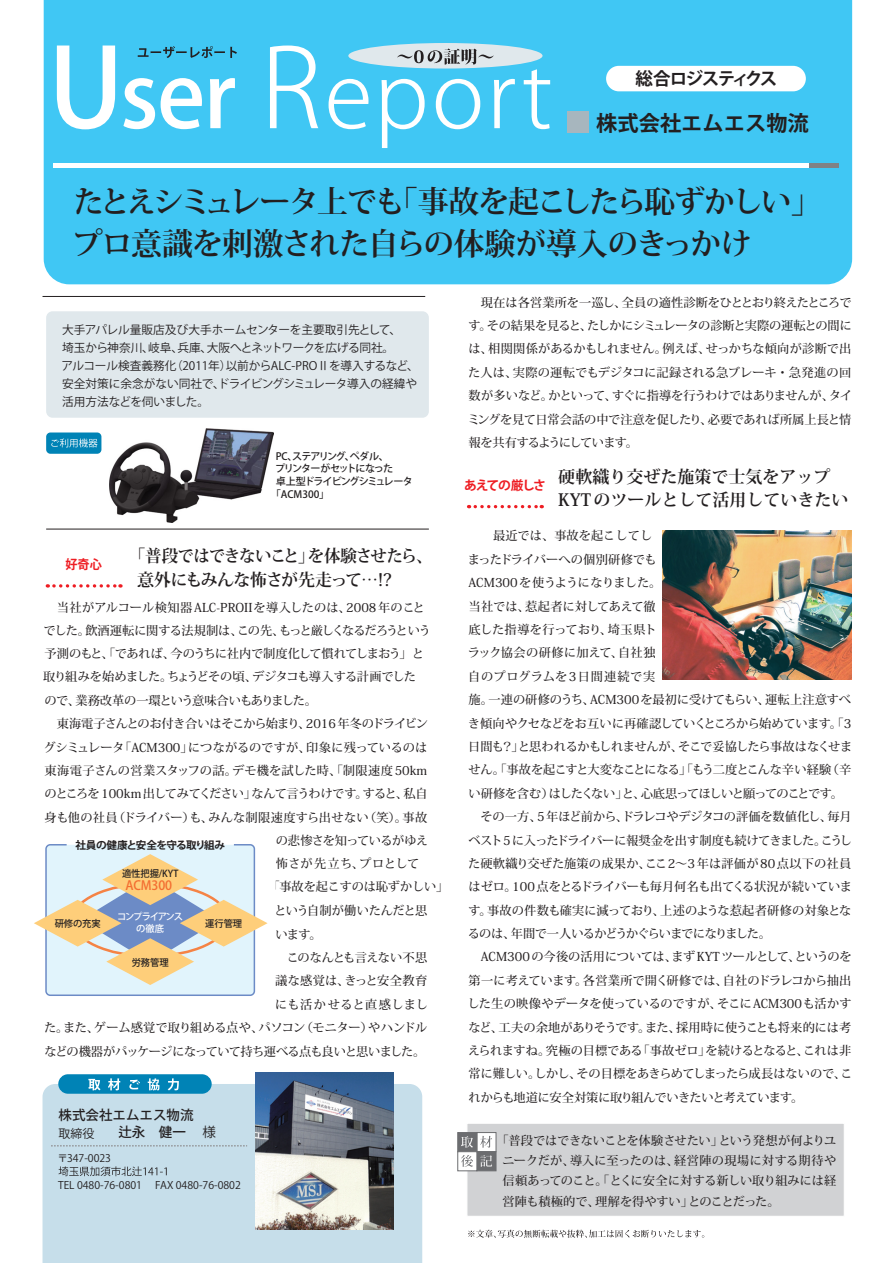
<style>
.page{position:relative;width:893px;height:1263px;background:#fff}
.page>*{position:absolute;margin:0;border:0;box-sizing:border-box;transform-origin:0 0}
.t1{font:700 30.9px/41.4px "Koz Min Pro";letter-spacing:-.06em;color:#231f20}
.t2{font:700 21.3px "Koz Go Pro";color:#231f20}
.t3{font:700 17.55px "Koz Go Pro";letter-spacing:-.095em;color:#231f20}
.t4{font:700 16.95px/23.4px "Koz Min Pro";letter-spacing:-.06em;color:#231f20}
.t5{font:700 16.95px/23.4px "Koz Min Pro";color:#231f20}
.t6{font:500 13.5px "Koz Go Pro";color:#231f20}
.t7{font:700 12.75px "Koz Go Pro";letter-spacing:-.11em;color:#ee1d23}
.t8{font:500 12.75px "Koz Go Pro";letter-spacing:-.01em;color:#f36e31}
.t9{font:700 12.75px "Koz Go Pro";letter-spacing:-.09em;color:#ee1d23;scale:.95 1}
.t10{font:500 12.15px/23.4px "Koz Min Pro";letter-spacing:-.02em;color:#231f20}
.t11{font:500 12.15px "Koz Min Pro";letter-spacing:-.06em;color:#231f20}
.t12{font:500 12.15px "Koz Min Pro";letter-spacing:-.05em;color:#231f20}
.t13{font:500 12.15px "Koz Min Pro";letter-spacing:.005em;color:#231f20}
.t14{font:500 12.15px "Koz Min Pro";letter-spacing:.02em;color:#231f20}
.t15{font:500 12.15px/23.4px "Koz Min Pro";letter-spacing:-.045em;color:#231f20}
.t16{font:500 12.15px "Koz Min Pro";letter-spacing:.03em;color:#231f20}
.t17{font:12px "Koz Go Pro";color:#231f20}
.t18{font:11.7px/18px "Koz Go Pro";color:#231f20}
.t19{font:700 10.65px "Koz Go Pro";letter-spacing:-.05em;color:#231f20}
.t20{font:10.5px "Koz Go Pro";color:#231f20}
.t21{font:500 10.05px "Koz Go Pro";letter-spacing:-.1em;color:#231f20}
.t22{font:500 9.6px "Koz Go Pro";letter-spacing:-.005em;color:#231f20}
.t23{font:500 9.6px/11.7px "Koz Go Pro";letter-spacing:-.13em;color:#fff;text-align:center}
.s1{font-weight:400}
</style>
<div class="page">
<div style="left:44px;top:0;width:808px;height:284px;background:#40c7f4"></div>
<div style="left:46px;top:311px;width:383px;height:107px;background:#e0e8ec;border-radius:6px"></div>
<div style="left:46px;top:432px;width:55px;height:22px;background:#0083b6;border-radius:4px"></div>
<svg style="left:51px;top:438px;width:47px;height:9px"></svg>
<hr style="left:46px;top:529px;width:383px;height:1px;background:#231f20">
<hr style="left:43px;top:296px;width:382px;height:1px;background:#231f20">
<svg style="left:57px;top:46px;width:58px;height:83px"></svg>
<svg style="left:123px;top:78px;width:32px;height:51px"></svg>
<svg style="left:161px;top:78px;width:41px;height:51px"></svg>
<svg style="left:210px;top:78px;width:25px;height:50px"></svg>
<svg style="left:270px;top:46px;width:48px;height:82px"></svg>
<svg style="left:329px;top:79px;width:39px;height:50px"></svg>
<svg style="left:382px;top:79px;width:43px;height:69px"></svg>
<svg style="left:436px;top:79px;width:44px;height:50px"></svg>
<svg style="left:494px;top:79px;width:21px;height:49px"></svg>
<svg style="left:524px;top:69px;width:26px;height:60px"></svg>
<div style="left:348px;top:43px;width:195px;height:26px;background:#e0e8ec;border-radius:50%"></div>
<svg style="left:138px;top:46px;width:99px;height:12px"></svg>
<svg style="left:397px;top:48px;width:97px;height:17px"></svg>
<div style="left:567px;top:112px;width:22px;height:21px;background:#a7b6be"></div>
<hr style="left:54px;top:163px;width:785px;height:4px;background:#fff">
<hr style="left:809px;top:163px;width:30px;height:4px;background:#808285">
<div style="left:43px;top:1084px;width:379px;height:179px;background:#c6deea"></div>
<div style="left:58px;top:1074px;width:154px;height:20px;background:#0083b6;border-radius:10px"></div>
<svg style="left:88px;top:1079px;width:13px;height:11px"></svg>
<svg style="left:108px;top:1078px;width:12px;height:12px"></svg>
<svg style="left:129px;top:1079px;width:11px;height:10px"></svg>
<svg style="left:148px;top:1078px;width:11px;height:12px"></svg>
<svg style="left:168px;top:1078px;width:11px;height:12px"></svg>
<svg style="left:59px;top:1166px;width:108px;height:10px"></svg>
<svg style="left:51px;top:1145px;width:196px;height:1px"></svg>
<div style="left:606px;top:66px;width:200px;height:25px;background:#fff;border-radius:13px"></div>
<svg style="left:54px;top:584px;width:67px;height:4px"></svg>
<div style="left:466px;top:1123px;width:379px;height:94px;background:#d1d2d4;border:1px solid #fff"></div>
<div style="left:476px;top:1132px;width:20px;height:20px;background:#fff;border:1px solid #6c6d70"></div>
<svg style="left:480px;top:1136px;width:12px;height:12px"></svg>
<div style="left:457px;top:1132px;width:20px;height:20px;background:#6c6d70;border:1px solid #6c6d70"></div>
<svg style="left:461px;top:1136px;width:12px;height:12px"></svg>
<div style="left:476px;top:1151px;width:20px;height:20px;background:#6c6d70"></div>
<svg style="left:480px;top:1155px;width:12px;height:12px"></svg>
<div style="left:457px;top:1151px;width:20px;height:20px;background:#fff;border:1px solid #6c6d70"></div>
<svg style="left:461px;top:1155px;width:12px;height:12px"></svg>
<svg style="left:468px;top:1230px;width:236px;height:8px"></svg>
<svg style="left:469px;top:505px;width:73px;height:3px"></svg>
<svg style="left:34px;top:844px;width:234px;height:152px;background:#dbddd4"></svg>
<img style="left:109px;top:428px;width:164px;height:94px">
<img style="left:256px;top:1072px;width:137px;height:157px">
<img style="left:663px;top:531px;width:189px;height:149px">
<h3 class="t3" style="left:636px;top:68px;width:143px">総合ロジスティクス</h3>
<h2 class="t2" style="left:596px;top:109px;width:214px">株式会社エムエス物流</h2>
<h1 class="t1" style="left:72px;top:180px;width:751px">たとえシミュレータ上でも「事故を起こしたら恥ずかしい」プロ意識を刺激された自らの体験が導入のきっかけ</h1>
<p class="t18" style="left:62px;top:321px;width:359px">大手アパレル量販店及び大手ホームセンターを主要取引先として、<br>埼玉から神奈川、岐阜、兵庫、大阪へとネットワークを広げる同社。<br>アルコール検査義務化（2011年）以前からALC-PROⅡを導入するなど、安全対策に余念がない同社で、ドライビングシミュレータ導入の経緯や活用方法などを伺いました。</p>
<p class="t9" style="left:65px;top:556px;width:40px">好奇心</p>
<p class="t21" style="left:276px;top:449px;width:115px">PC、ステアリング、ペダル、</p>
<p class="t21" style="left:275px;top:462px;width:120px">プリンターがセットになった</p>
<p class="t21" style="left:276px;top:475px;width:139px">卓上型ドライビングシミュレータ</p>
<p class="t21" style="left:271px;top:488px;width:60px">「ACM300」</p>
<h3 class="t4" style="left:137px;top:543px;width:297px;text-indent:-8px">「普段ではできないこと」を体験させたら、意外にもみんな怖さが先走って…!?</h3>
<p class="t10" style="left:43px;top:596px;width:389px">　当社がアルコール検知器ALC-PROIIを導入したのは、2008年のことでした。飲酒運転に関する法規制は、この先、もっと厳しくなるだろうという予測のもと、「であれば、今のうちに社内で制度化して慣れてしまおう」と取り組みを始めました。ちょうどその頃、デジタコも導入する計画でしたので、業務改革の一環という意味合いもありました。</p>
<p class="t12" style="left:57px;top:715px;width:373px">東海電子さんとのお付き合いはそこから始まり、2016 年冬のドライビン</p>
<p class="t10" style="left:43px;top:735px;width:386px">グシミュレータ「ACM300」につながるのですが、印象に残っているのは</p>
<p class="t13" style="left:45px;top:762px;width:384px">東海電子さんの営業スタッフの話。デモ機を試した時、「制限速度50km</p>
<p class="t11" style="left:44px;top:785px;width:385px">のところを 100km 出してみてください」なんて言うわけです。すると、私自</p>
<p class="t14" style="left:45px;top:808px;width:384px">身も他の社員（ドライバー）も、みんな制限速度すら出せない（笑）。事故</p>
<p class="t15" style="left:276px;top:828px;width:154px">の悲惨さを知っているがゆえ</p>
<p class="t16" style="left:276px;top:855px;width:145px">怖さが先立ち、プロとして</p>
<p class="t10" style="left:268px;top:875px;width:182px">「事故を起こすのは恥ずかしい」</p>
<p class="t15" style="left:274px;top:899px;width:155px">という自制が働いたんだと思います。</p>
<p class="t10" style="left:44px;top:945px;width:385px;text-align:right">このなんとも言えない不思<br>議な感覚は、きっと安全教育<br>にも活かせると直感しまし<br>た。また、ゲーム感覚で取り組める点や、パソコン（モニター）やハンドルなどの機器がパッケージになっていて持ち運べる点も良いと思いました。</p>
<p class="t19" style="left:75px;top:838px;width:151px">社員の健康と安全を守る取り組み</p>
<p class="t22" style="left:122px;top:868px;width:58px">適性把握/KYT</p>
<p class="t8" style="left:125px;top:877px;width:48px">ACM300</p>
<p class="t23" style="left:117px;top:911px;width:67px">コンプライアンスの徹底</p>
<p class="t22" style="left:205px;top:917px;width:38px">運行管理</p>
<p class="t22" style="left:55px;top:917px;width:47px">研修の充実</p>
<p class="t22" style="left:132px;top:956px;width:38px">労務管理</p>
<p class="t6" style="left:59px;top:1106px;width:136px">株式会社エムエス物流</p>
<p class="t20" style="left:57px;top:1151px;width:55px">〒347-0023</p>
<p class="t20" style="left:58px;top:1178px;width:184px">TEL 0480-76-0801　 FAX 0480-76-0802</p>
<p class="t17" style="left:59px;top:1126px;width:37px">取締役</p>
<p class="t6" style="left:118px;top:1124px;width:99px">辻永　健一 <span class="s1">様</span></p>
<p class="t10" style="left:467px;top:290px;width:386px;text-align:justify;text-indent:13px">現在は各営業所を一巡し、全員の適性診断をひととおり終えたところです。その結果を見ると、たしかにシミュレータの診断と実際の運転との間には、相関関係があるかもしれません。例えば、せっかちな傾向が診断で出た人は、実際の運転でもデジタコに記録される急ブレーキ・急発進の回数が多いなど。かといって、すぐに指導を行うわけではありませんが、タイミングを見て日常会話の中で注意を促したり、必要であれば所属上長と情報を共有するようにしています。</p>
<p class="t7" style="left:464px;top:477px;width:83px">あえての厳しさ</p>
<h3 class="t5" style="left:558px;top:464px;width:292px">硬軟織り交ぜた施策で士気をアップ<br>KYTのツールとして活用していきたい</h3>
<p class="t10" style="left:468px;top:524px;width:386px">　　最近では、事故を起こしてし<br>まったドライバーへの個別研修でも<br>ACM300を使うようになりました。<br>当社では、惹起者に対してあえて徹<br>底した指導を行っており、埼玉県ト<br>ラック協会の研修に加えて、自社独<br>自のプログラムを3日間連続で実<br>施。一連の研修のうち、ACM300を最初に受けてもらい、運転上注意すべき傾向やクセなどをお互いに再確認していくところから始めています。「3日間も？」と思われるかもしれませんが、そこで妥協したら事故はなくせません。「事故を起こすと大変なことになる」「もう二度とこんな辛い経験（辛い研修を含む）はしたくない」と、心底思ってほしいと願ってのことです。　その一方、5 年ほど前から、ドラレコやデジタコの評価を数値化し、毎月ベスト5 に入ったドライバーに報奨金を出す制度も続けてきました。こうした硬軟織り交ぜた施策の成果か、ここ2～3年は評価が80点以下の社員はゼロ。100 点をとるドライバーも毎月何名も出てくる状況が続いています。事故の件数も確実に減っており、上述のような惹起者研修の対象となるのは、年間で一人いるかどうかぐらいまでになりました。</p>
<p class="t10" style="left:467px;top:945px;width:387px;text-indent:13px">ACM300の今後の活用については、まずKYTツールとして、というのを第一に考えています。各営業所で開く研修では、自社のドラレコから抽出した生の映像やデータを使っているのですが、そこにACM300も活かすなど、工夫の余地がありそうです。また、採用時に使うことも将来的には考えられますね。究極の目標である「事故ゼロ」を続けるとなると、これは非常に難しい。しかし、その目標をあきらめてしまったら成長はないので、これからも地道に安全対策に取り組んでいきたいと考えています。</p>
<p class="t10" style="left:502px;top:1130px;width:335px;line-height:20.2px;text-align:justify;text-indent:-6px">「普段ではできないことを体験させたい」という発想が何よりユニークだが、導入に至ったのは、経営陣の現場に対する期待や信頼あってのこと。「とくに安全に対する新しい取り組みには経営陣も積極的で、理解を得やすい」とのことだった。</p>
</div>
